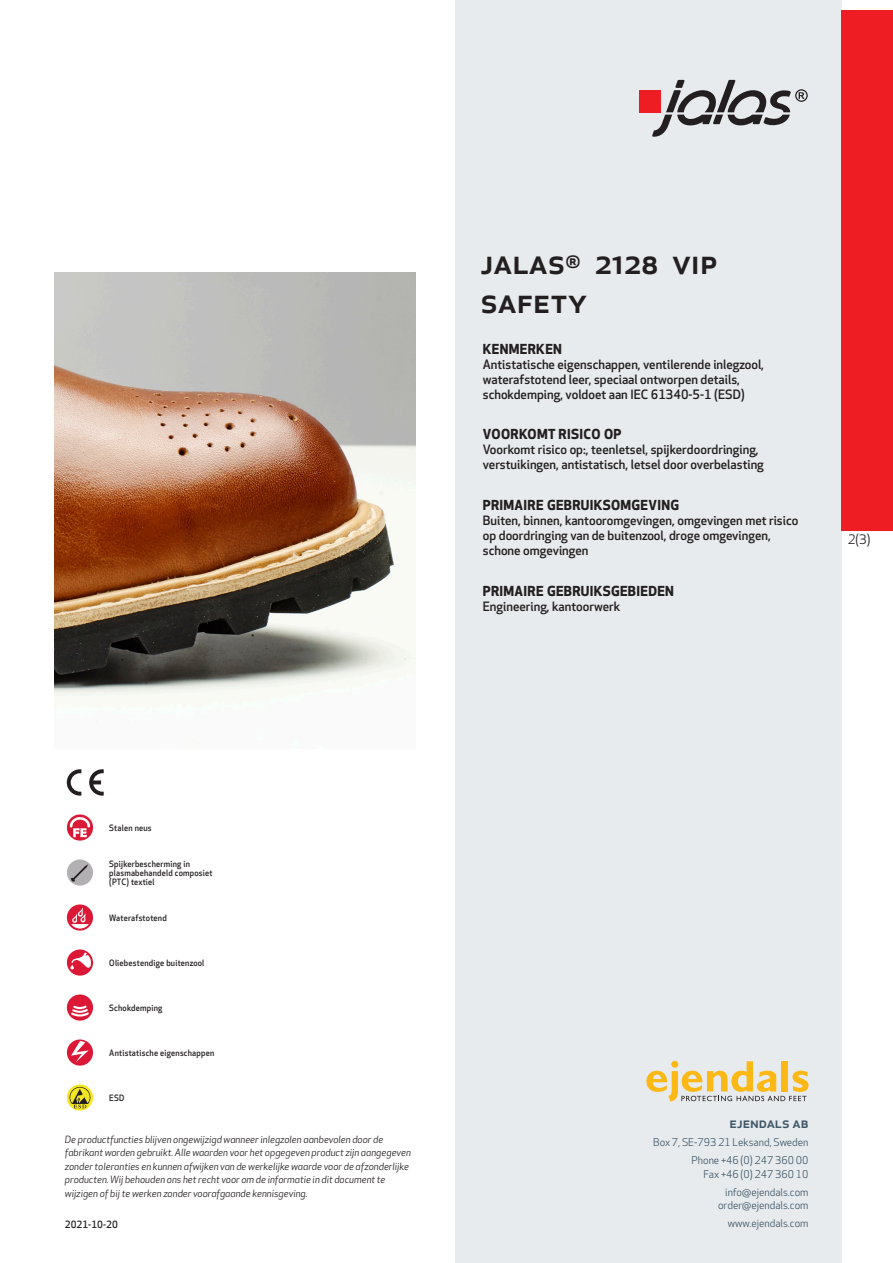
<style>
.page{position:relative;width:893px;height:1263px;background:#fff}
.page>*{position:absolute;margin:0;border:0;box-sizing:border-box;transform-origin:0 0}
.prodname{font:500 34.5px/39px "Apex New";color:#231f20}
.t1{font:500 15px "Apex New";color:#405968}
.Funktion_body{font:700 13.5px "Apex New";letter-spacing:.025em;color:#231f20}
.t2{font:12.75px "Apex New";color:#231f20}
.Funktion_body-2{font:500 12.6px/15px "Apex New";color:#231f20}
.t3{font:10.5px/18px "Apex New";color:#405968;text-align:right}
.t4{font:italic 9.75px/13.5px "Apex New";color:#231f20}
.t5{font:500 9.75px "Apex New";color:#231f20}
.Funktion_body-3{font:500 8.55px/9px "Apex New";letter-spacing:.025em;color:#231f20;scale:.95 1}
</style>
<div class="page">
<div style="left:455px;top:0;width:387px;height:1263px;background:#e8ebee"></div>
<svg style="left:646px;top:1061px;width:162px;height:40px"></svg>
<div style="left:842px;top:11px;width:51px;height:520px;background:#ee1d23"></div>
<div style="left:639px;top:90px;width:22px;height:22px;background:#ee1d23"></div>
<svg style="left:652px;top:80px;width:156px;height:57px"></svg>
<svg style="left:67px;top:814px;width:26px;height:27px"></svg>
<svg style="left:70px;top:817px;width:20px;height:20px"></svg>
<div style="left:67px;top:859px;width:26px;height:27px;background:#b3b0b3;border-radius:50%"></div>
<svg style="left:71px;top:864px;width:17px;height:18px"></svg>
<svg style="left:67px;top:904px;width:26px;height:27px"></svg>
<svg style="left:71px;top:908px;width:18px;height:20px"></svg>
<svg style="left:67px;top:949px;width:26px;height:27px"></svg>
<svg style="left:70px;top:952px;width:21px;height:17px"></svg>
<div style="left:67px;top:994px;width:26px;height:27px;background:#db1836;border-radius:50%"></div>
<svg style="left:69px;top:1005px;width:22px;height:13px"></svg>
<svg style="left:67px;top:1039px;width:26px;height:27px"></svg>
<svg style="left:71px;top:1041px;width:18px;height:21px"></svg>
<svg style="left:67px;top:1084px;width:26px;height:26px"></svg>
<svg style="left:70px;top:1087px;width:20px;height:21px"></svg>
<svg style="left:89px;top:769px;width:15px;height:27px"></svg>
<svg style="left:67px;top:769px;width:14px;height:27px"></svg>
<img style="left:54px;top:272px;width:361px;height:450px">
<p class="prodname" style="left:480px;top:241px;width:238px">JALAS<sup>®</sup> 2128 VIP<br>SAFETY</p>
<p class="Funktion_body" style="left:483px;top:339px;width:81px">KENMERKEN</p>
<p class="Funktion_body-2" style="left:483px;top:356px;width:283px">Antistatische eigenschappen, ventilerende inlegzool, waterafstotend leer, speciaal ontworpen details, schokdemping, voldoet aan IEC 61340-5-1 (ESD)</p>
<p class="Funktion_body" style="left:483px;top:425px;width:140px">VOORKOMT RISICO OP</p>
<p class="Funktion_body-2" style="left:483px;top:442px;width:283px">Voorkomt risico op:, teenletsel, spijkerdoordringing, verstuikingen, antistatisch, letsel door overbelasting</p>
<p class="Funktion_body" style="left:483px;top:495px;width:198px">PRIMAIRE GEBRUIKSOMGEVING</p>
<p class="Funktion_body-2" style="left:483px;top:513px;width:317px">Buiten, binnen, kantooromgevingen, omgevingen met risico op doordringing van de buitenzool, droge omgevingen, schone omgevingen</p>
<p class="Funktion_body" style="left:483px;top:581px;width:193px">PRIMAIRE GEBRUIKSGEBIEDEN</p>
<p class="Funktion_body-2" style="left:483px;top:598px;width:139px">Engineering, kantoorwerk</p>
<p class="t2" style="left:848px;top:531px;width:24px">2(3)</p>
<p class="Funktion_body-3" style="left:109px;top:823px;width:46px">Stalen neus</p>
<p class="Funktion_body-3" style="left:109px;top:859px;width:110px">Spijkerbescherming in plasmabehandeld composiet (PTC) textiel</p>
<p class="Funktion_body-3" style="left:109px;top:913px;width:62px">Waterafstotend</p>
<p class="Funktion_body-3" style="left:109px;top:958px;width:102px">Oliebestendige buitenzool</p>
<p class="Funktion_body-3" style="left:109px;top:1003px;width:57px">Schokdemping</p>
<p class="Funktion_body-3" style="left:109px;top:1048px;width:112px">Antistatische eigenschappen</p>
<p class="Funktion_body-3" style="left:109px;top:1093px;width:17px">ESD</p>
<p class="t4" style="left:65px;top:1132px;width:347px">De productfuncties blijven ongewijzigd wanneer inlegzolen aanbevolen door de fabrikant worden gebruikt. Alle waarden voor het opgegeven product zijn aangegeven zonder toleranties en kunnen afwijken van de werkelijke waarde voor de afzonderlijke producten. Wij behouden ons het recht voor om de informatie in dit document te wijzigen of bij te werken zonder voorafgaande kennisgeving.</p>
<p class="t5" style="left:65px;top:1218px;width:54px">2021-10-20</p>
<p class="t1" style="left:729px;top:1113px;width:80px">ejendals ab</p>
<p class="t3" style="left:653px;top:1133px;width:157px">Box 7, SE-793 21 Leksand, Sweden<br>Phone +46 (0) 247 360 00</p>
<p class="t3" style="left:703px;top:1165px;width:107px">Fax +46 (0) 247 360 10 info@ejendals.com</p>
<p class="t3" style="left:718px;top:1196px;width:92px">order@ejendals.com</p>
<p class="t3" style="left:728px;top:1215px;width:82px">www.ejendals.com</p>
</div>
